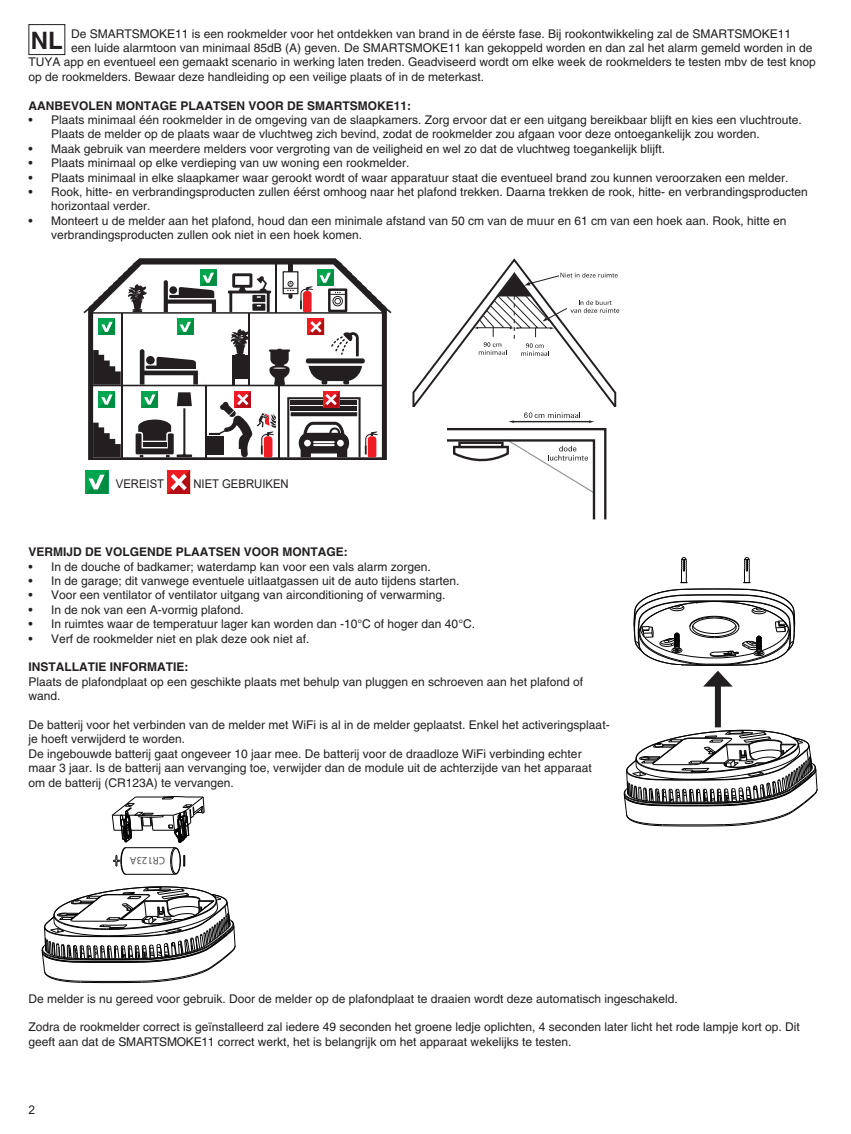
<style>
.page{position:relative;width:851px;height:1134px;background:#fff}
.page>*{position:absolute;margin:0;border:0;box-sizing:border-box;transform-origin:0 0}
.t1{font:700 24px "Helvetica";color:#231f20}
.t2{font:12px/14.4px "Helvetica";color:#231f20}
.t3{font:700 12px "Helvetica";color:#231f20}
.t4{font:12px "Arial";color:#231f20;scale:.94 1}
.t5{font:12px "Arial";color:#231f20}
.t6{font:10.8px "Myriad Pro";color:#57585a}
</style>
<div class="page">
<div style="left:28px;top:24px;width:37px;height:31px;border:1px solid #231f20"></div>
<svg style="left:412px;top:258px;width:207px;height:261px"></svg>
<svg style="left:111px;top:796px;width:94px;height:79px"></svg>
<svg style="left:42px;top:886px;width:194px;height:97px"></svg>
<svg style="left:623px;top:730px;width:194px;height:96px"></svg>
<div style="left:714px;top:681px;width:6px;height:46px;background:#231f20"></div>
<svg style="left:633px;top:557px;width:162px;height:133px"></svg>
<div style="left:657px;top:665px;width:24px;height:25px;background:#fff"></div>
<div style="left:739px;top:667px;width:23px;height:25px;background:#fff"></div>
<div style="left:755px;top:538px;width:23px;height:28px;background:#fff"></div>
<div style="left:652px;top:538px;width:24px;height:28px;background:#fff"></div>
<svg style="left:83px;top:258px;width:308px;height:201px"></svg>
<svg style="left:93px;top:350px;width:28px;height:35px"></svg>
<svg style="left:140px;top:349px;width:58px;height:36px"></svg>
<div style="left:146px;top:356px;width:9px;height:8px;background:#231f20;border-radius:50%"></div>
<div style="left:207px;top:436px;width:16px;height:19px;background:#231f20"></div>
<hr style="left:205px;top:386px;width:2px;height:71px;background:#231f20">
<hr style="left:121px;top:386px;width:1px;height:71px;background:#231f20">
<hr style="left:248px;top:313px;width:2px;height:72px;background:#231f20">
<hr style="left:121px;top:313px;width:1px;height:72px;background:#231f20">
<hr style="left:275px;top:262px;width:2px;height:51px;background:#231f20">
<svg style="left:93px;top:423px;width:28px;height:34px"></svg>
<svg style="left:209px;top:319px;width:169px;height:138px"></svg>
<svg style="left:177px;top:319px;width:16px;height:16px"></svg>
<svg style="left:99px;top:319px;width:16px;height:16px"></svg>
<svg style="left:99px;top:391px;width:16px;height:17px"></svg>
<svg style="left:136px;top:391px;width:56px;height:66px"></svg>
<svg style="left:93px;top:264px;width:289px;height:48px"></svg>
<svg style="left:85px;top:470px;width:23px;height:24px"></svg>
<svg style="left:167px;top:470px;width:23px;height:24px"></svg>
<p class="t2" style="left:71px;top:26px;width:721px">De SMARTSMOKE11 is een rookmelder voor het ontdekken van brand in de éérste fase. Bij rookontwikkeling zal de SMARTSMOKE11</p>
<p class="t2" style="left:71px;top:41px;width:742px">een luide alarmtoon van minimaal 85dB (A) geven. De SMARTSMOKE11 kan gekoppeld worden en dan zal het alarm gemeld worden in de</p>
<p class="t2" style="left:28px;top:55px;width:789px">TUYA app en eventueel een gemaakt scenario in werking laten treden. Geadviseerd wordt om elke week de rookmelders te testen mbv de test knop</p>
<p class="t2" style="left:28px;top:69px;width:457px">op de rookmelders. Bewaar deze handleiding op een veilige plaats of in de meterkast.</p>
<p class="t3" style="left:28px;top:98px;width:384px">AANBEVOLEN MONTAGE PLAATSEN VOOR DE SMARTSMOKE11:</p>
<p class="t2" style="left:51px;top:113px;width:752px;text-indent:-23px">• Plaats minimaal één rookmelder in de omgeving van de slaapkamers. Zorg ervoor dat er een uitgang bereikbaar blijft en kies een vluchtroute.<br>Plaats de melder op de plaats waar de vluchtweg zich bevind, zodat de rookmelder zou afgaan voor deze ontoegankelijk zou worden.</p>
<p class="t2" style="left:28px;top:141px;width:638px">• Maak gebruik van meerdere melders voor vergroting van de veiligheid en wel zo dat de vluchtweg toegankelijk blijft.</p>
<p class="t2" style="left:28px;top:156px;width:382px">• Plaats minimaal op elke verdieping van uw woning een rookmelder.</p>
<p class="t2" style="left:28px;top:170px;width:761px">• Plaats minimaal in elke slaapkamer waar gerookt wordt of waar apparatuur staat die eventueel brand zou kunnen veroorzaken een melder.</p>
<p class="t2" style="left:51px;top:185px;width:758px;text-indent:-23px">• Rook, hitte- en verbrandingsproducten zullen éérst omhoog naar het plafond trekken. Daarna trekken de rook, hitte- en verbrandingsproducten horizontaal verder.</p>
<p class="t2" style="left:51px;top:213px;width:737px;text-indent:-23px">• Monteert u de melder aan het plafond, houd dan een minimale afstand van 50 cm van de muur en 61 cm van een hoek aan. Rook, hitte en verbrandingsproducten zullen ook niet in een hoek komen.</p>
<p class="t1" style="left:31px;top:26px;width:33px">NL</p>
<p class="t4" style="left:116px;top:476px;width:53px">VEREIST</p>
<p class="t4" style="left:193px;top:476px;width:103px">NIET GEBRUIKEN</p>
<p class="t3" style="left:28px;top:545px;width:321px">VERMIJD DE VOLGENDE PLAATSEN VOOR MONTAGE:</p>
<p class="t2" style="left:28px;top:559px;width:404px">• In de douche of badkamer; waterdamp kan voor een vals alarm zorgen.</p>
<p class="t2" style="left:28px;top:573px;width:432px">• In de garage; dit vanwege eventuele uitlaatgassen uit de auto tijdens starten.</p>
<p class="t2" style="left:28px;top:588px;width:418px">• Voor een ventilator of ventilator uitgang van airconditioning of verwarming.</p>
<p class="t2" style="left:28px;top:602px;width:217px">• In de nok van een A-vormig plafond.</p>
<p class="t2" style="left:28px;top:617px;width:448px">• In ruimtes waar de temperatuur lager kan worden dan -10°C of hoger dan 40°C.</p>
<p class="t2" style="left:28px;top:631px;width:282px">• Verf de rookmelder niet en plak deze ook niet af.</p>
<p class="t3" style="left:28px;top:660px;width:161px">INSTALLATIE INFORMATIE:</p>
<p class="t2" style="left:28px;top:674px;width:556px">Plaats de plafondplaat op een geschikte plaats met behulp van pluggen en schroeven aan het plafond of wand.</p>
<p class="t2" style="left:28px;top:717px;width:582px">De batterij voor het verbinden van de melder met WiFi is al in de melder geplaatst. Enkel het activeringsplaat&shy;je hoeft verwijderd te worden.</p>
<p class="t2" style="left:28px;top:746px;width:564px">De ingebouwde batterij gaat ongeveer 10 jaar mee. De batterij voor de draadloze WiFi verbinding echter maar 3 jaar. Is de batterij aan vervanging toe, verwijder dan de module uit de achterzijde van het apparaat om de batterij (CR123A) te vervangen.</p>
<p class="t6" style="left:165px;top:867px;width:37px;rotate:-180deg">CR123A</p>
<p class="t2" style="left:28px;top:991px;width:650px">De melder is nu gereed voor gebruik. Door de melder op de plafondplaat te draaien wordt deze automatisch ingeschakeld.</p>
<p class="t2" style="left:28px;top:1020px;width:773px">Zodra de rookmelder correct is geïnstalleerd zal iedere 49 seconden het groene ledje oplichten, 4 seconden later licht het rode lampje kort op. Dit geeft aan dat de SMARTSMOKE11 correct werkt, het is belangrijk om het apparaat wekelijks te testen.</p>
<p class="t5" style="left:28px;top:1102px;width:8px">2</p>
</div>
